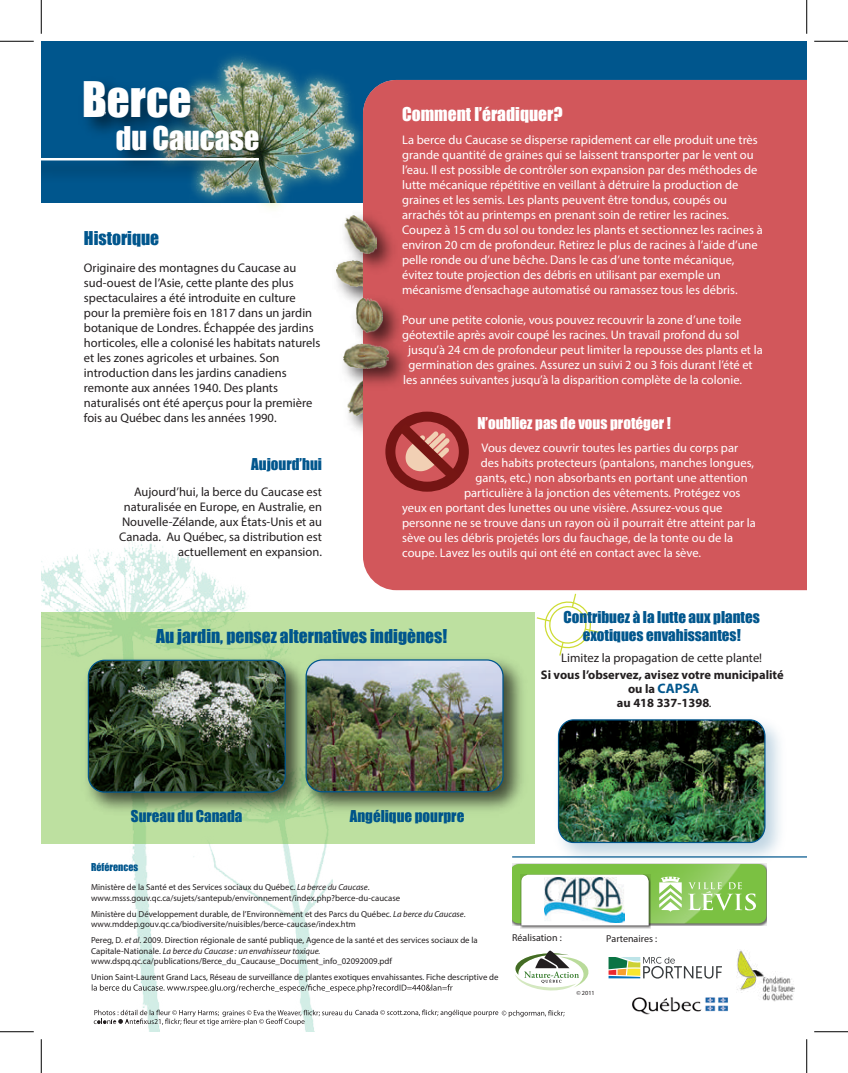
<style>
.page{position:relative;width:848px;height:1073px;background:#fff}
.page>*{position:absolute;margin:0;border:0;box-sizing:border-box;transform-origin:0 0}
.t1{font:45px "Impact";color:#fff}
.t2{font:30px "Impact";color:#fff}
.t3{font:17.5px "Impact";color:#00568d}
.t4{font:17.5px "Impact";color:#fff}
.t5{font:15px/18px "Impact";color:#00568d;text-align:center}
.t6{font:15px "Impact";color:#fff}
.t7{font:700 13.75px "Myriad Pro";color:#00568d}
.t8{font:12.5px/15px "Myriad Pro";color:#fff}
.t9{font:12.5px/15px "Myriad Pro";color:#231f20}
.t10{font:700 12.5px "Myriad Pro";color:#231f20}
.t11{font:10px "Myriad Pro";color:#231f20}
.t12{font:10px "Impact";color:#00568d}
.t13{font:8.75px/10.5px "Myriad Pro";color:#231f20}
.t14{font:6.25px "Myriad Pro";color:#231f20}
.s1{font-size:12.5px;color:#231f20}
.s2{font-weight:400}
.s3{font-style:italic}
</style>
<div class="page">
<div style="left:41px;top:41px;width:765px;height:162px;background:#00568d"></div>
<img style="left:41px;top:542px;width:291px;height:489px">
<img style="left:193px;top:56px;width:170px;height:147px">
<img style="left:86px;top:66px;width:140px;height:67px">
<img style="left:105px;top:112px;width:187px;height:76px">
<img style="left:41px;top:147px;width:245px;height:41px">
<hr style="left:41px;top:158px;width:218px;height:2px;background:#fff">
<img style="left:336px;top:280px;width:27px;height:7px">
<img style="left:347px;top:404px;width:16px;height:30px">
<img style="left:348px;top:395px;width:15px;height:20px">
<div style="left:363px;top:80px;width:443px;height:510px;background:#d2575b"></div>
<img style="left:343px;top:333px;width:73px;height:62px">
<img style="left:344px;top:344px;width:44px;height:24px">
<img style="left:334px;top:205px;width:70px;height:75px">
<img style="left:344px;top:215px;width:32px;height:38px">
<img style="left:345px;top:288px;width:65px;height:72px">
<img style="left:356px;top:298px;width:26px;height:35px">
<svg style="left:388px;top:412px;width:82px;height:80px;background:#ad4947"></svg>
<svg style="left:536px;top:593px;width:63px;height:63px"></svg>
<img style="left:548px;top:719px;width:250px;height:183px">
<img style="left:558px;top:720px;width:206px;height:122px">
<div style="left:558px;top:719px;width:207px;height:124px;border:1px solid #00568d;border-radius:16px"></div>
<div style="left:41px;top:612px;width:493px;height:231px;background:#bde0a0"></div>
<img style="left:74px;top:561px;width:242px;height:310px">
<img style="left:88px;top:660px;width:197px;height:132px">
<div style="left:88px;top:659px;width:198px;height:133px;border:1px solid #00568d;border-radius:16px"></div>
<img style="left:289px;top:633px;width:250px;height:190px">
<img style="left:306px;top:660px;width:197px;height:131px">
<div style="left:305px;top:659px;width:198px;height:133px;border:1px solid #00568d;border-radius:16px"></div>
<svg style="left:92px;top:984px;width:360px;height:8px"></svg>
<hr style="left:512px;top:856px;width:294px;height:1px;background:#00568d">
<svg style="left:512px;top:863px;width:254px;height:63px"></svg>
<div style="left:520px;top:874px;width:131px;height:54px;background:linear-gradient(to right,#8c8a8a,#8b8989)"></div>
<svg style="left:512px;top:864px;width:254px;height:61px"></svg>
<svg style="left:515px;top:950px;width:74px;height:41px"></svg>
<div style="left:529px;top:880px;width:113px;height:37px;background:#fff"></div>
<img style="left:544px;top:877px;width:80px;height:45px">
<img style="left:632px;top:997px;width:96px;height:18px">
<svg style="left:94px;top:1009px;width:470px;height:16px"></svg>
<img style="left:737px;top:950px;width:57px;height:51px">
<svg style="left:608px;top:956px;width:114px;height:22px"></svg>
<hr style="left:0;top:41px;width:34px;height:1px;background:#000">
<hr style="left:814px;top:41px;width:34px;height:1px;background:#000">
<hr style="left:0;top:1031px;width:34px;height:1px;background:#000">
<hr style="left:814px;top:1031px;width:34px;height:1px;background:#000">
<hr style="left:41px;top:0;width:1px;height:34px;background:#000">
<hr style="left:41px;top:1039px;width:1px;height:33px;background:#000">
<hr style="left:806px;top:0;width:1px;height:34px;background:#000">
<hr style="left:806px;top:1039px;width:1px;height:33px;background:#000">
<h1 class="t1" style="left:82px;top:65px;width:111px">Berce</h1>
<h2 class="t2" style="left:116px;top:115px;width:145px">du Caucase</h2>
<h3 class="t3" style="left:84px;top:224px;width:77px">Historique</h3>
<p class="t9" style="left:84px;top:260px;width:238px">Originaire des montagnes du Caucase au sud-ouest de l’Asie, cette plante des plus spectaculaires a été introduite en culture pour la première fois en 1817 dans un jardin botanique de Londres. Échappée des jardins horticoles, elle a colonisé les habitats naturels et les zones agricoles et urbaines. Son introduction dans les jardins canadiens remonte aux années 1940. Des plants naturalisés ont été aperçus pour la première fois au Québec dans les années 1990.</p>
<p class="t5" style="left:251px;top:455px;width:72px">Aujourd’hui</p>
<p class="t9" style="left:119px;top:484px;width:204px;text-align:right">Aujourd’hui, la berce du Caucase est naturalisée en Europe, en Australie, en Nouvelle-Zélande, aux États-Unis et au Canada. Au Québec, sa distribution est actuellement en expansion.</p>
<h3 class="t4" style="left:402px;top:101px;width:162px">Comment l’éradiquer?</h3>
<p class="t8" style="left:402px;top:132px;width:362px">La berce du Caucase se disperse rapidement car elle produit une très grande quantité de graines qui se laissent transporter par le vent ou l’eau. Il est possible de contrôler son expansion par des méthodes de lutte mécanique répétitive en veillant à détruire la production de graines et les semis. Les plants peuvent être tondus, coupés ou arrachés tôt au printemps en prenant soin de retirer les racines.<br>Coupez à 15 cm du sol ou tondez les plants et sectionnez les racines à environ 20 cm de profondeur. Retirez le plus de racines à l’aide d’une pelle ronde ou d’une bêche. Dans le cas d’une tonte mécanique, évitez toute projection des débris en utilisant par exemple un mécanisme d’ensachage automatisé ou ramassez tous les débris.</p>
<p class="t8" style="left:402px;top:312px;width:341px">Pour une petite colonie, vous pouvez recouvrir la zone d’une toile</p>
<p class="t8" style="left:402px;top:327px;width:339px">géotextile après avoir coupé les racines. Un travail profond du sol</p>
<p class="t8" style="left:408px;top:342px;width:356px">jusqu’à 24 cm de profondeur peut limiter la repousse des plants et la</p>
<p class="t8" style="left:408px;top:357px;width:346px">germination des graines. Assurez un suivi 2 ou 3 fois durant l’été et</p>
<p class="t8" style="left:403px;top:372px;width:340px">les années suivantes jusqu’à la disparition complète de la colonie.</p>
<p class="t6" style="left:477px;top:412px;width:195px">N’oubliez pas de vous protéger !</p>
<p class="t8" style="left:481px;top:440px;width:258px">Vous devez couvrir toutes les parties du corps par</p>
<p class="t8" style="left:480px;top:455px;width:275px">des habits protecteurs (pantalons, manches longues,</p>
<p class="t8" style="left:475px;top:470px;width:273px">gants, etc.) non absorbants en portant une attention</p>
<p class="t8" style="left:464px;top:485px;width:278px">particulière à la jonction des vêtements. Protégez vos</p>
<p class="t8" style="left:402px;top:500px;width:322px">yeux en portant des lunettes ou une visière. Assurez-vous que</p>
<p class="t8" style="left:402px;top:515px;width:355px">personne ne se trouve dans un rayon où il pourrait être atteint par la</p>
<p class="t8" style="left:402px;top:530px;width:332px">sève ou les débris projetés lors du fauchage, de la tonte ou de la</p>
<p class="t8" style="left:402px;top:545px;width:300px">coupe. Lavez les outils qui ont été en contact avec la sève.</p>
<h3 class="t3" style="left:156px;top:622px;width:292px">Au jardin, pensez alternatives indigènes!</h3>
<p class="t5" style="left:563px;top:607px;width:198px">Contribuez à la lutte aux plantes exotiques envahissantes!</p>
<p class="t9" style="left:561px;top:650px;width:202px">Limitez la propagation de cette plante!</p>
<p class="t10" style="left:541px;top:666px;width:244px">Si vous l’observez, avisez votre municipalité</p>
<p class="t7" style="left:628px;top:679px;width:73px"><span class="s1">ou la</span> CAPSA</p>
<p class="t10" style="left:617px;top:694px;width:96px">au 418 337-1398<span class="s2">.</span></p>
<p class="t5" style="left:131px;top:807px;width:113px">Sureau du Canada</p>
<p class="t5" style="left:350px;top:807px;width:116px">Angélique pourpre</p>
<p class="t12" style="left:91px;top:858px;width:49px">Références</p>
<p class="t13" style="left:91px;top:881px;width:310px">Ministère de la Santé et des Services sociaux du Québec. <span class="s3">La berce du Caucase</span>. www.msss.gouv.qc.ca/sujets/santepub/environnement/index.php?berce-du-caucase</p>
<p class="t13" style="left:91px;top:908px;width:376px">Ministère du Développement durable, de l’Environnement et des Parcs du Québec. <span class="s3">La berce du Caucase</span>. www.mddep.gouv.qc.ca/biodiversite/nuisibles/berce-caucase/index.htm</p>
<p class="t13" style="left:91px;top:934px;width:388px">Pereg, D. <span class="s3">et al</span>. 2009. Direction régionale de santé publique, Agence de la santé et des services sociaux de la<br>Capitale-Nationale. <span class="s3">La berce du Caucase : un envahisseur toxique. </span>www.dspq.qc.ca/publications/Berce_du_Caucause_Document_info_02092009.pdf</p>
<p class="t13" style="left:91px;top:971px;width:409px">Union Saint-Laurent Grand Lacs, Réseau de surveillance de plantes exotiques envahissantes. Fiche descriptive de</p>
<p class="t11" style="left:512px;top:931px;width:51px">Réalisation :</p>
<p class="t11" style="left:606px;top:932px;width:52px">Partenaires :</p>
<p class="t14" style="left:576px;top:988px;width:20px">© 2011</p>
</div>
